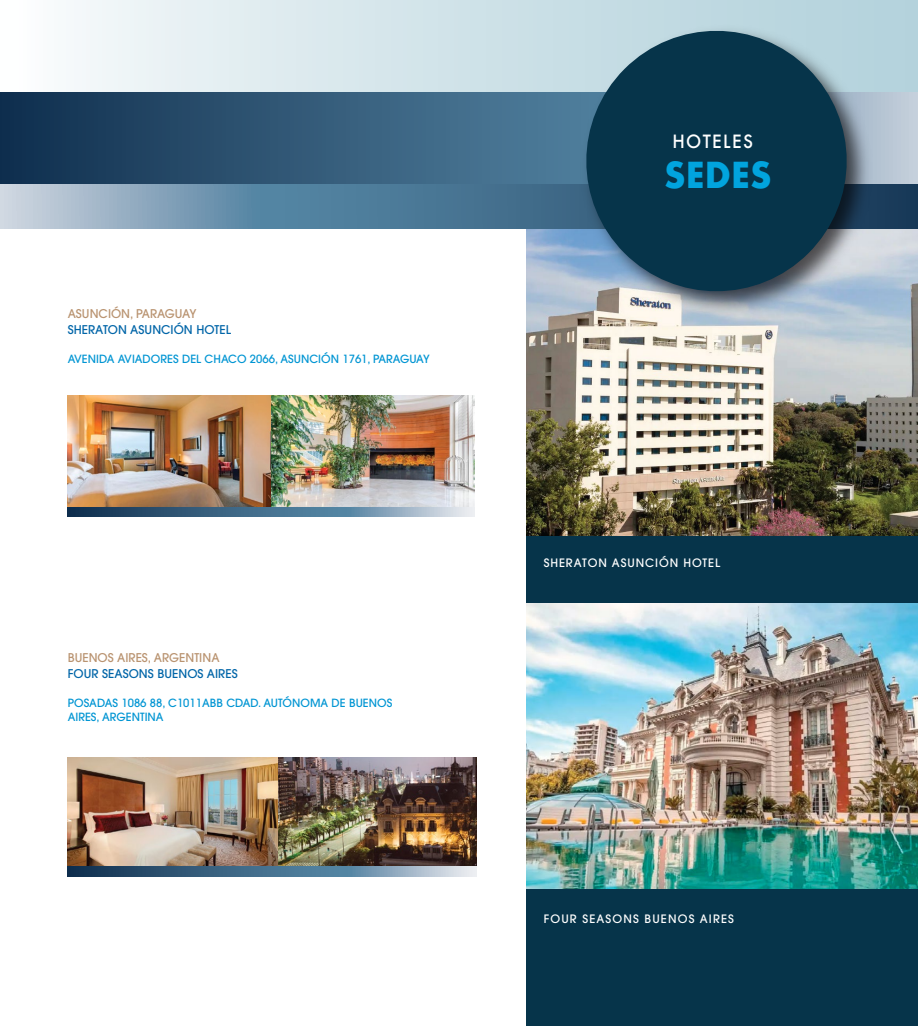
<style>
.page{position:relative;width:918px;height:1026px;background:#fff}
.page>*{position:absolute;margin:0;border:0;box-sizing:border-box;transform-origin:0 0}
.t1{font:700 34.8px "Futura";color:#01a4de;scale:.96 1}
.t2{font:500 17.77px "Futura";letter-spacing:.08em;color:#fff;scale:.96 1}
.t3{font:500 12px "ITC Avant Garde Pro";letter-spacing:.005em;color:#0065a8}
.t4{font:500 12px "ITC Avant Garde Pro";letter-spacing:.005em;color:#b99370}
.t5{font:500 11.55px "ITC Avant Garde Pro";letter-spacing:.09em;color:#fff}
.t6{font:500 11.25px/14.5px "ITC Avant Garde Pro";letter-spacing:.005em;color:#0095d3}
</style>
<div class="page">
<div style="left:527px;top:530px;width:391px;height:496px;background:#06344a"></div>
<div style="left:0;top:0;width:918px;height:150px;background:linear-gradient(to right,#f7fafb,#aecfd9)"></div>
<img style="left:527px;top:603px;width:391px;height:285px">
<img style="left:527px;top:229px;width:391px;height:307px">
<svg style="left:0;top:92px;width:918px;height:92px;background:#395e7b"></svg>
<svg style="left:0;top:184px;width:918px;height:45px;background:#668aa4"></svg>
<img style="left:575px;top:20px;width:302px;height:302px">
<svg style="left:574px;top:18px;width:285px;height:286px;background:#385e71"></svg>
<img style="left:68px;top:395px;width:204px;height:112px">
<img style="left:272px;top:395px;width:202px;height:112px">
<img style="left:277px;top:758px;width:199px;height:108px">
<img style="left:67px;top:758px;width:210px;height:108px">
<svg style="left:68px;top:507px;width:407px;height:10px;background:#587a94"></svg>
<svg style="left:67px;top:866px;width:409px;height:11px;background:#587a94"></svg>
<p class="t4" style="left:68px;top:306px;width:130px">ASUNCIÓN, PARAGUAY</p>
<p class="t3" style="left:68px;top:322px;width:165px">SHERATON ASUNCIÓN HOTEL</p>
<p class="t6" style="left:68px;top:352px;width:364px">AVENIDA AVIADORES DEL CHACO 2066, ASUNCIÓN 1761, PARAGUAY</p>
<p class="t4" style="left:68px;top:650px;width:153px">BUENOS AIRES, ARGENTINA</p>
<p class="t3" style="left:68px;top:666px;width:172px">FOUR SEASONS BUENOS AIRES</p>
<p class="t6" style="left:68px;top:695px;width:326px">POSADAS 1086 88, C1011ABB CDAD. AUTÓNOMA DE BUENOS<br>AIRES, ARGENTINA</p>
<h2 class="t2" style="left:672px;top:129px;width:86px">HOTELES</h2>
<h1 class="t1" style="left:664px;top:150px;width:113px">SEDES</h1>
<p class="t5" style="left:544px;top:555px;width:178px">SHERATON ASUNCIÓN HOTEL</p>
<p class="t5" style="left:544px;top:911px;width:192px">FOUR SEASONS BUENOS AIRES</p>
</div>
